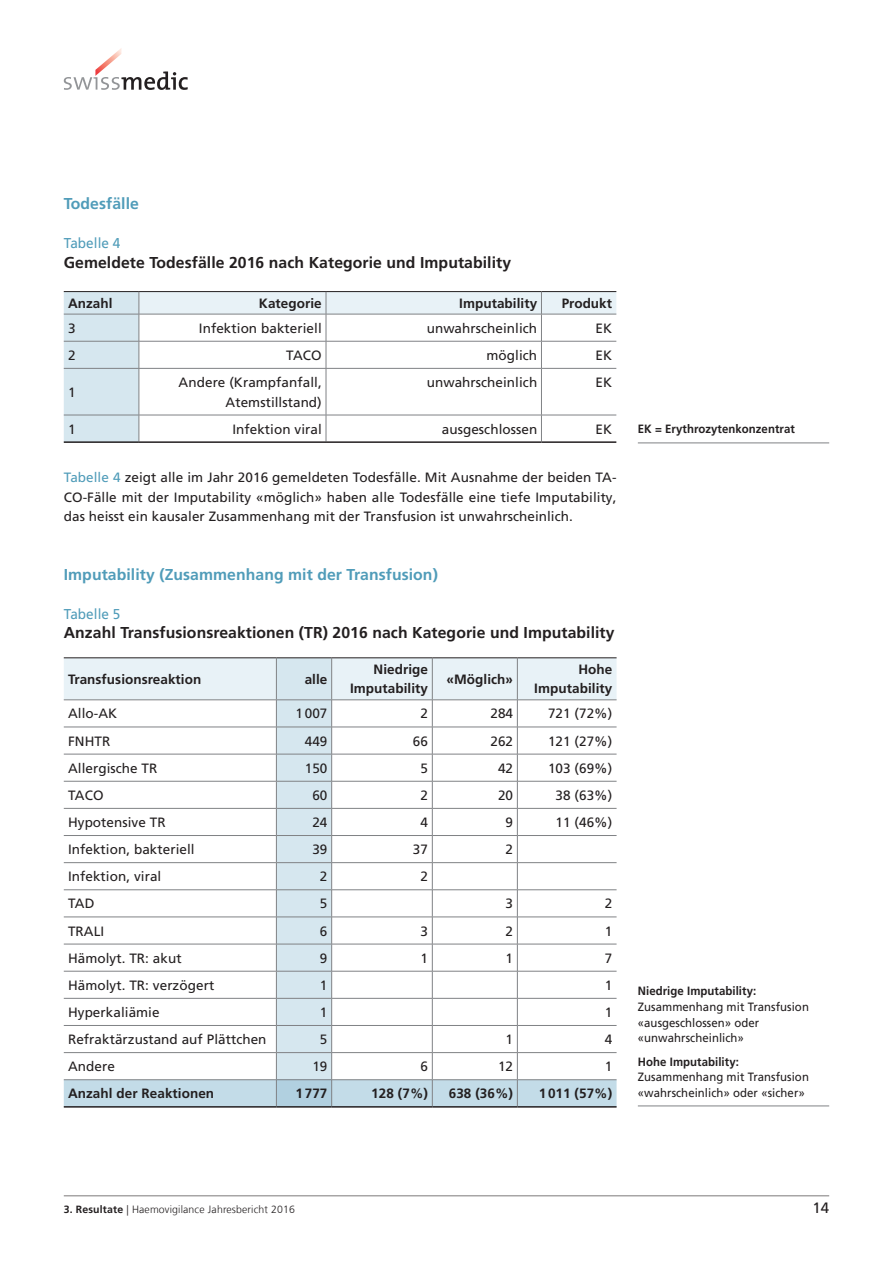
<style>
.page{position:relative;width:893px;height:1263px;background:#fff}
.page>*{position:absolute;margin:0;border:0;box-sizing:border-box;transform-origin:0 0}
.t1{font:700 15.75px "Frutiger LT Com";letter-spacing:.005em;color:#231f20}
.t2{font:700 15.75px "Frutiger LT Com";letter-spacing:.005em;color:#509cb9}
.t3{font:15px "Frutiger LT Com";color:#231f20}
.t4{font:14.25px "Frutiger LT Com";letter-spacing:.005em;color:#509cb9;scale:.95 1}
.t5{font:13.5px/19.5px "Frutiger LT Com";letter-spacing:.005em;color:#231f20;text-align:right}
.t6{font:700 13.5px/19.5px "Frutiger LT Com";letter-spacing:.005em;color:#231f20;text-align:right}
.t7{font:12px/15.8px "Frutiger LT Com";letter-spacing:.005em;color:#231f20;scale:.95 1}
.t8{font:700 12px "Frutiger LT Com";letter-spacing:.005em;color:#231f20;scale:.95 1}
.t9{font:300 10.5px "Frutiger LT Com";letter-spacing:.015em;color:#231f20}
.s1{color:#509cb9}
.s2{font-weight:700}
</style>
<div class="page">
<svg style="left:64px;top:48px;width:124px;height:42px"></svg>
<hr style="left:64px;top:1195px;width:765px;height:1px;background:#231f20">
<hr style="left:64px;top:291px;width:75px;height:1px;background:#231f20">
<hr style="left:139px;top:291px;width:187px;height:1px;background:#231f20">
<hr style="left:326px;top:291px;width:215px;height:1px;background:#231f20">
<hr style="left:541px;top:291px;width:75px;height:1px;background:#231f20">
<svg style="left:64px;top:292px;width:552px;height:149px"></svg>
<hr style="left:64px;top:314px;width:75px;height:1px;background:#808285">
<hr style="left:139px;top:314px;width:187px;height:1px;background:#808285">
<hr style="left:326px;top:314px;width:215px;height:1px;background:#808285">
<hr style="left:541px;top:314px;width:75px;height:1px;background:#808285">
<hr style="left:64px;top:441px;width:75px;height:2px;background:#231f20">
<hr style="left:139px;top:441px;width:187px;height:2px;background:#231f20">
<hr style="left:326px;top:441px;width:215px;height:2px;background:#231f20">
<hr style="left:541px;top:441px;width:75px;height:2px;background:#231f20">
<hr style="left:638px;top:1106px;width:191px;height:1px;background:#808285">
<hr style="left:64px;top:657px;width:212px;height:1px;background:#231f20">
<hr style="left:276px;top:657px;width:56px;height:1px;background:#231f20">
<hr style="left:332px;top:657px;width:100px;height:1px;background:#231f20">
<hr style="left:517px;top:657px;width:100px;height:1px;background:#231f20">
<hr style="left:432px;top:657px;width:85px;height:1px;background:#231f20">
<svg style="left:64px;top:658px;width:553px;height:449px"></svg>
<hr style="left:432px;top:1106px;width:85px;height:1px;background:#231f20">
<hr style="left:638px;top:443px;width:191px;height:1px;background:#808285">
<p class="t2" style="left:64px;top:194px;width:77px">Todesfälle</p>
<p class="t4" style="left:64px;top:235px;width:61px">Tabelle 4</p>
<p class="t1" style="left:64px;top:253px;width:449px">Gemeldete Todesfälle 2016 nach Kategorie und Imputability</p>
<p class="t6" style="left:68px;top:293px;width:46px">Anzahl</p>
<p class="t6" style="left:259px;top:293px;width:64px">Kategorie</p>
<p class="t6" style="left:459px;top:293px;width:80px">Imputability</p>
<p class="t6" style="left:562px;top:293px;width:52px">Produkt</p>
<p class="t5" style="left:68px;top:318px;width:9px">3</p>
<p class="t5" style="left:199px;top:318px;width:124px">Infektion bakteriell</p>
<p class="t5" style="left:427px;top:318px;width:112px">unwahrscheinlich</p>
<p class="t5" style="left:596px;top:318px;width:18px">EK</p>
<p class="t5" style="left:68px;top:345px;width:9px">2</p>
<p class="t5" style="left:286px;top:345px;width:37px">TACO</p>
<p class="t5" style="left:487px;top:345px;width:52px">möglich</p>
<p class="t5" style="left:596px;top:345px;width:18px">EK</p>
<p class="t5" style="left:68px;top:382px;width:9px">1</p>
<p class="t5" style="left:179px;top:373px;width:145px">Andere (Krampfanfall,<br>Atemstillstand)</p>
<p class="t5" style="left:427px;top:373px;width:112px">unwahrscheinlich</p>
<p class="t5" style="left:596px;top:373px;width:18px">EK</p>
<p class="t5" style="left:68px;top:419px;width:9px">1</p>
<p class="t5" style="left:232px;top:419px;width:91px">Infektion viral</p>
<p class="t5" style="left:442px;top:419px;width:97px">ausgeschlossen</p>
<p class="t5" style="left:596px;top:419px;width:18px">EK</p>
<p class="t5" style="left:64px;top:468px;width:554px;text-align:justify"><span class="s1">Tabelle 4</span> zeigt alle im Jahr 2016 gemeldeten Todesfälle. Mit Ausnahme der beiden TA-CO-Fälle mit der Imputability «möglich» haben alle Todesfälle eine tiefe Imputability, das heisst ein kausaler Zusammenhang mit der Transfusion ist unwahrscheinlich.</p>
<p class="t2" style="left:64px;top:565px;width:376px">Imputability (Zusammenhang mit der Transfusion)</p>
<p class="t4" style="left:64px;top:605px;width:61px">Tabelle 5</p>
<p class="t1" style="left:64px;top:623px;width:552px">Anzahl Transfusionsreaktionen (TR) 2016 nach Kategorie und Imputability</p>
<p class="t6" style="left:68px;top:669px;width:135px">Transfusionsreaktion</p>
<p class="t6" style="left:305px;top:669px;width:24px">alle</p>
<p class="t6" style="left:350px;top:660px;width:80px">Niedrige<br>Imputability</p>
<p class="t6" style="left:447px;top:669px;width:68px">«Möglich»</p>
<p class="t6" style="left:534px;top:660px;width:80px">Hohe<br>Imputability</p>
<p class="t5" style="left:68px;top:704px;width:51px">Allo-AK</p>
<p class="t5" style="left:295px;top:704px;width:33px">1007</p>
<p class="t5" style="left:421px;top:704px;width:9px">2</p>
<p class="t5" style="left:490px;top:704px;width:24px">284</p>
<p class="t5" style="left:548px;top:704px;width:66px">721 (72%)</p>
<p class="t5" style="left:68px;top:731px;width:44px">FNHTR</p>
<p class="t5" style="left:305px;top:731px;width:24px">449</p>
<p class="t5" style="left:413px;top:731px;width:17px">66</p>
<p class="t5" style="left:490px;top:731px;width:24px">262</p>
<p class="t5" style="left:548px;top:731px;width:66px">121 (27%)</p>
<p class="t5" style="left:68px;top:758px;width:91px">Allergische TR</p>
<p class="t5" style="left:305px;top:758px;width:24px">150</p>
<p class="t5" style="left:421px;top:758px;width:9px">5</p>
<p class="t5" style="left:498px;top:758px;width:17px">42</p>
<p class="t5" style="left:548px;top:758px;width:66px">103 (69%)</p>
<p class="t5" style="left:68px;top:785px;width:37px">TACO</p>
<p class="t5" style="left:312px;top:785px;width:17px">60</p>
<p class="t5" style="left:421px;top:785px;width:9px">2</p>
<p class="t5" style="left:498px;top:785px;width:17px">20</p>
<p class="t5" style="left:556px;top:785px;width:58px">38 (63%)</p>
<p class="t5" style="left:68px;top:813px;width:99px">Hypotensive TR</p>
<p class="t5" style="left:312px;top:813px;width:17px">24</p>
<p class="t5" style="left:421px;top:813px;width:9px">4</p>
<p class="t5" style="left:506px;top:813px;width:9px">9</p>
<p class="t5" style="left:556px;top:813px;width:58px">11 (46%)</p>
<p class="t5" style="left:68px;top:840px;width:128px">Infektion, bakteriell</p>
<p class="t5" style="left:312px;top:840px;width:17px">39</p>
<p class="t5" style="left:413px;top:840px;width:17px">37</p>
<p class="t5" style="left:506px;top:840px;width:9px">2</p>
<p class="t5" style="left:68px;top:867px;width:95px">Infektion, viral</p>
<p class="t5" style="left:320px;top:867px;width:9px">2</p>
<p class="t5" style="left:421px;top:867px;width:9px">2</p>
<p class="t5" style="left:68px;top:894px;width:28px">TAD</p>
<p class="t5" style="left:320px;top:894px;width:9px">5</p>
<p class="t5" style="left:506px;top:894px;width:9px">3</p>
<p class="t5" style="left:605px;top:894px;width:9px">2</p>
<p class="t5" style="left:68px;top:921px;width:38px">TRALI</p>
<p class="t5" style="left:320px;top:921px;width:9px">6</p>
<p class="t5" style="left:421px;top:921px;width:9px">3</p>
<p class="t5" style="left:506px;top:921px;width:9px">2</p>
<p class="t5" style="left:605px;top:921px;width:9px">1</p>
<p class="t5" style="left:68px;top:948px;width:115px">Hämolyt. TR: akut</p>
<p class="t5" style="left:320px;top:948px;width:9px">9</p>
<p class="t5" style="left:421px;top:948px;width:9px">1</p>
<p class="t5" style="left:506px;top:948px;width:9px">1</p>
<p class="t5" style="left:605px;top:948px;width:9px">7</p>
<p class="t5" style="left:68px;top:975px;width:148px">Hämolyt. TR: verzögert</p>
<p class="t5" style="left:320px;top:975px;width:9px">1</p>
<p class="t5" style="left:605px;top:975px;width:9px">1</p>
<p class="t5" style="left:68px;top:1002px;width:93px">Hyperkaliämie</p>
<p class="t5" style="left:320px;top:1002px;width:9px">1</p>
<p class="t5" style="left:605px;top:1002px;width:9px">1</p>
<p class="t5" style="left:68px;top:1030px;width:200px">Refraktärzustand auf Plättchen</p>
<p class="t5" style="left:320px;top:1030px;width:9px">5</p>
<p class="t5" style="left:506px;top:1030px;width:9px">1</p>
<p class="t5" style="left:605px;top:1030px;width:9px">4</p>
<p class="t5" style="left:68px;top:1057px;width:48px">Andere</p>
<p class="t5" style="left:312px;top:1057px;width:17px">19</p>
<p class="t5" style="left:421px;top:1057px;width:9px">6</p>
<p class="t5" style="left:498px;top:1057px;width:17px">12</p>
<p class="t5" style="left:605px;top:1057px;width:9px">1</p>
<p class="t6" style="left:68px;top:1084px;width:148px">Anzahl der Reaktionen</p>
<p class="t6" style="left:295px;top:1084px;width:33px">1777</p>
<p class="t6" style="left:371px;top:1084px;width:58px">128 (7%)</p>
<p class="t6" style="left:449px;top:1084px;width:66px">638 (36%)</p>
<p class="t6" style="left:539px;top:1084px;width:75px">1011 (57%)</p>
<p class="t8" style="left:638px;top:421px;width:167px">EK = Erythrozytenkonzentrat</p>
<p class="t8" style="left:638px;top:984px;width:126px">Niedrige Imputability:</p>
<p class="t7" style="left:638px;top:999px;width:182px">Zusammenhang mit Transfusion «ausgeschlossen» oder «unwahrscheinlich»</p>
<p class="t8" style="left:638px;top:1054px;width:108px">Hohe Imputability:</p>
<p class="t7" style="left:638px;top:1069px;width:182px">Zusammenhang mit Transfusion «wahrscheinlich» oder «sicher»</p>
<p class="t9" style="left:64px;top:1203px;width:233px"><span class="s2">3. Resultate</span> | Haemovigilance Jahresbericht 2016</p>
<p class="t3" style="left:812px;top:1199px;width:18px">14</p>
</div>
